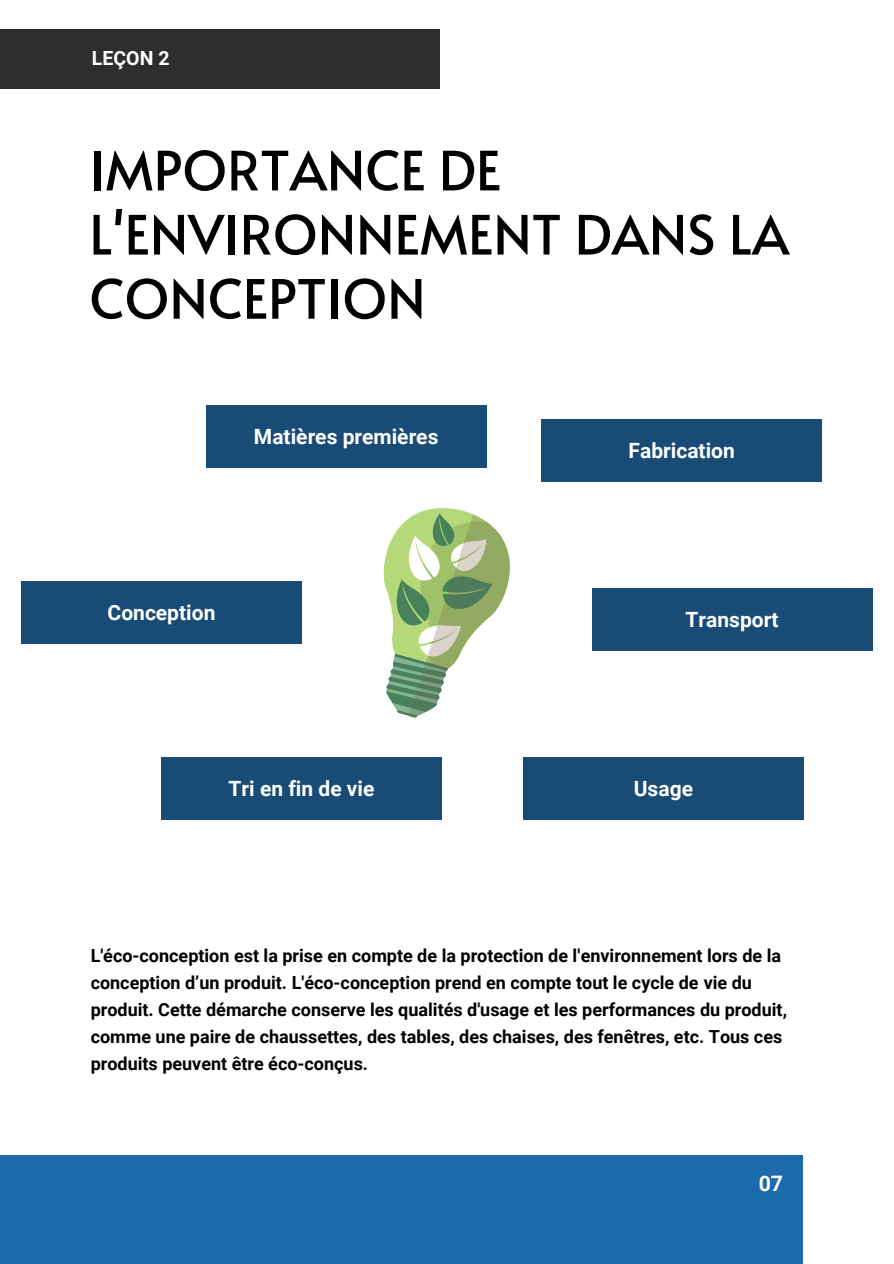
<style>
.page{position:relative;width:894px;height:1264px;background:#fff}
.page>*{position:absolute;margin:0;border:0;box-sizing:border-box;transform-origin:0 0}
.t1{font:54px/64.2px "Alata";color:#000001}
.t2{font:700 21.3px "Roboto";color:#fff}
.t3{font:700 21px "Roboto";color:#fff}
.t4{font:700 19.5px "Roboto";color:#fff}
.t5{font:700 18px/27px "Roboto";color:#000001}
</style>
<div class="page">
<div style="left:0;top:30px;width:440px;height:59px;background:#2e2e2e"></div>
<div style="left:0;top:1154px;width:802px;height:109px;background:#1d6bab"></div>
<div style="left:206px;top:406px;width:280px;height:62px;background:#184b75"></div>
<div style="left:541px;top:419px;width:280px;height:62px;background:#184b75"></div>
<div style="left:592px;top:588px;width:279px;height:62px;background:#184b75"></div>
<div style="left:523px;top:757px;width:280px;height:62px;background:#184b75"></div>
<div style="left:161px;top:757px;width:280px;height:62px;background:#184b75"></div>
<div style="left:21px;top:581px;width:280px;height:62px;background:#184b75"></div>
<svg style="left:383px;top:508px;width:126px;height:209px"></svg>
<p class="t4" style="left:92px;top:46px;width:79px">LEÇON 2</p>
<h1 class="t1" style="left:89px;top:136px;width:701px">IMPORTANCE DE<br>L'ENVIRONNEMENT DANS LA<br>CONCEPTION</h1>
<p class="t3" style="left:254px;top:424px;width:186px">Matières premières</p>
<p class="t3" style="left:108px;top:600px;width:109px">Conception</p>
<p class="t3" style="left:628px;top:438px;width:108px">Fabrication</p>
<p class="t3" style="left:685px;top:607px;width:94px">Transport</p>
<p class="t3" style="left:228px;top:776px;width:147px">Tri en fin de vie</p>
<p class="t3" style="left:633px;top:776px;width:61px">Usage</p>
<p class="t5" style="left:91px;top:942px;width:697px">L'éco-conception est la prise en compte de la protection de l'environnement lors de la conception d’un produit. L'éco-conception prend en compte tout le cycle de vie du produit. Cette démarche conserve les qualités d'usage et les performances du produit, comme une paire de chaussettes, des tables, des chaises, des fenêtres, etc. Tous ces produits peuvent être éco-conçus.</p>
<p class="t2" style="left:758px;top:1171px;width:26px">07</p>
</div>
